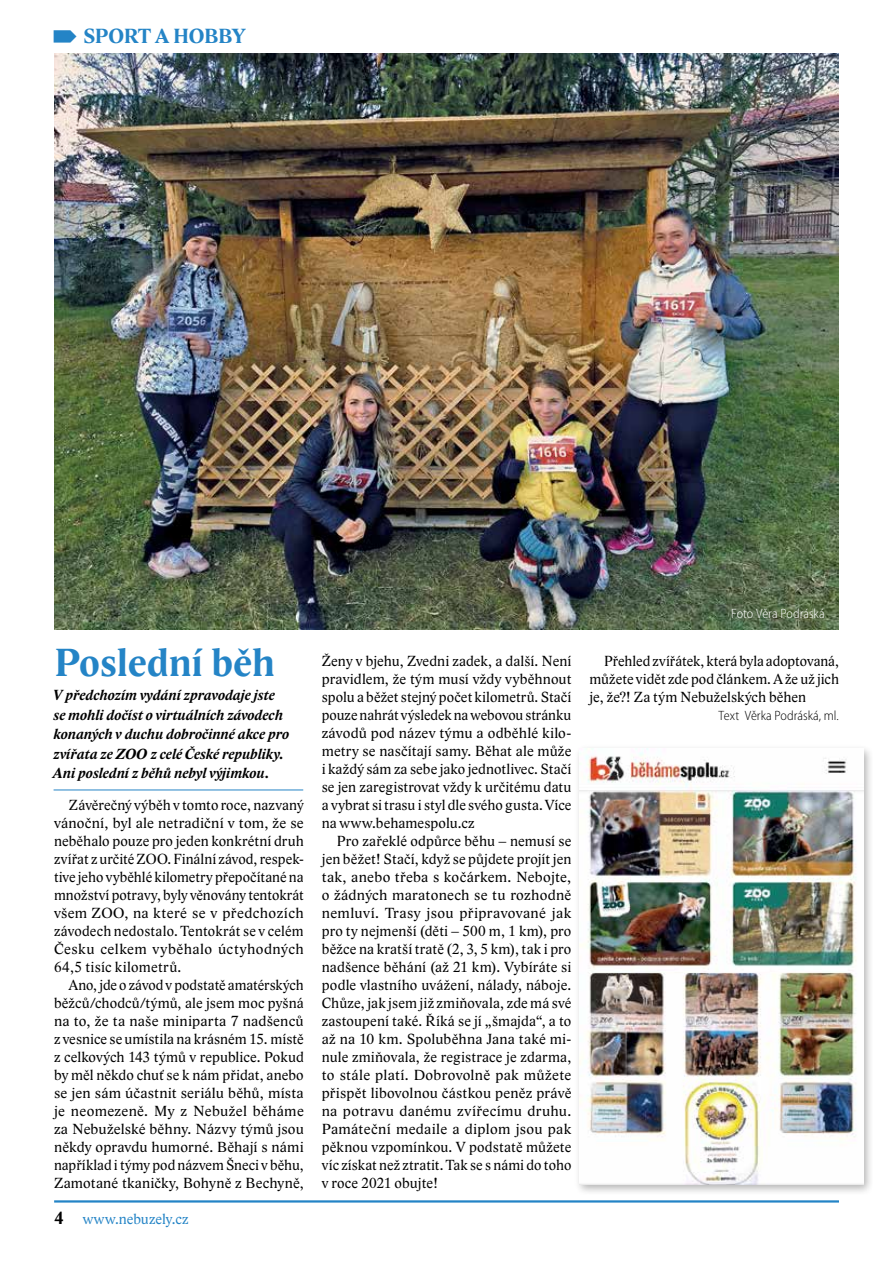
<style>
.page{position:relative;width:893px;height:1263px;background:#fff}
.page>*{position:absolute;margin:0;border:0;box-sizing:border-box;transform-origin:0 0}
.t1{font:700 40.5px "Lido STFCE";color:#2484c6}
.t2{font:700 21px "Lido ST";letter-spacing:-.02em;color:#2484c6}
.t3{font:15px/18px "Lido ST";letter-spacing:.01em;color:#000;text-align:justify}
.t4{font:italic 700 15px/19.5px "Lido ST";letter-spacing:.01em;color:#000}
.t5{font:15px "Lido ST";letter-spacing:.01em;color:#2484c6}
.t6{font:300 semi-condensed 13.5px "Myriad Pro";color:#000}
.t7{font:300 semi-condensed 13.5px "Myriad Pro";color:#fff}
.s1{font-weight:700;font-size:18px;color:#000}
</style>
<div class="page">
<hr style="left:54px;top:1200px;width:785px;height:2px;background:#2484c6">
<img style="left:54px;top:53px;width:785px;height:577px">
<div style="left:575px;top:744px;width:299px;height:452px;background:#000;opacity:.3"></div>
<img style="left:580px;top:749px;width:283px;height:436px">
<hr style="left:54px;top:789px;width:249px;height:1px;background:#2484c6">
<h2 class="t2" style="left:83px;top:24px;width:164px">SPORT A HOBBY</h2>
<h1 class="t1" style="left:54px;top:638px;width:222px">Poslední běh</h1>
<p class="t4" style="left:54px;top:686px;width:237px">V předchozím vydání zpravodaje jste se mohli dočíst o virtuálních závodech konaných v duchu dobročinné akce pro zvířata ze ZOO z celé České republiky.<br>Ani poslední z běhů nebyl výjimkou.</p>
<p class="t3" style="left:54px;top:796px;width:251px;text-indent:15px">Závěrečný výběh v tomto roce, nazvaný vánoční, byl ale netradiční v tom, že se neběhalo pouze pro jeden konkrétní druh zvířat z určité ZOO. Finální závod, respek&shy;tive jeho vyběhlé kilometry přepočítané na množství potravy, byly věnovány tentokrát všem ZOO, na které se v předchozích závodech nedostalo. Tentokrát se v celém Česku celkem vyběhalo úctyhodných 64,5 tisíc kilometrů.</p>
<p class="t3" style="left:54px;top:976px;width:251px;text-indent:15px">Ano, jde o závod v podstatě amatérských běžců/chodců/týmů, ale jsem moc pyšná na to, že ta naše miniparta 7 nadšenců z vesnice se umístila na krásném 15. místě z celkových 143 týmů v republice. Pokud by měl někdo chuť se k nám přidat, anebo se jen sám účastnit seriálu běhů, místa je neomezeně. My z Nebužel běháme za Nebuželské běhny. Názvy týmů jsou někdy opravdu humorné. Běhají s námi například i týmy pod názvem Šneci v běhu, Zamotané tkaničky, Bohyně z Bechyně,</p>
<p class="t5" style="left:54px;top:1210px;width:136px"><span class="s1">4</span> www.nebuzely.cz</p>
<p class="t3" style="left:322px;top:652px;width:251px">Ženy v bjehu, Zvedni zadek, a další. Není pravidlem, že tým musí vždy vyběhnout spolu a běžet stejný počet kilometrů. Stačí pouze nahrát výsledek na webovou stránku závodů pod název týmu a odběhlé kilo&shy;metry se nasčítají samy. Běhat ale může i každý sám za sebe jako jednotlivec. Stačí se jen zaregistrovat vždy k určitému datu a vybrat si trasu i styl dle svého gusta. Více na www.behamespolu.cz</p>
<p class="t3" style="left:322px;top:832px;width:251px;text-indent:15px">Pro zařeklé odpůrce běhu – nemusí se jen běžet! Stačí, když se půjdete projít jen tak, anebo třeba s kočárkem. Nebojte, o žádných maratonech se tu rozhodně nemluví. Trasy jsou připravované jak pro ty nejmenší (děti – 500 m, 1 km), pro běžce na kratší tratě (2, 3, 5 km), tak i pro nadšence běhání (až 21 km). Vybíráte si podle vlastního uvážení, nálady, náboje.<br>Chůze, jak jsem již zmiňovala, zde má své zastoupení také. Říká se jí „šmajda“, a to až na 10 km. Spoluběhna Jana také mi&shy;nule zmiňovala, že registrace je zdarma, to stále platí. Dobrovolně pak můžete přispět libovolnou částkou peněz právě na potravu danému zvířecímu druhu.<br>Památeční medaile a diplom jsou pak pěknou vzpomínkou. V podstatě můžete víc získat než ztratit. Tak se s námi do toho v roce 2021 obujte!</p>
<p class="t7" style="left:731px;top:606px;width:95px">Foto Věra Podráská</p>
<p class="t3" style="left:589px;top:652px;width:251px;text-indent:15px">Přehled zvířátek, která byla adoptovaná, můžete vidět zde pod článkem. A že už jich je, že?! Za tým Nebuželských běhen</p>
<p class="t6" style="left:719px;top:708px;width:122px">Text Věrka Podráská, ml.</p>
</div>
